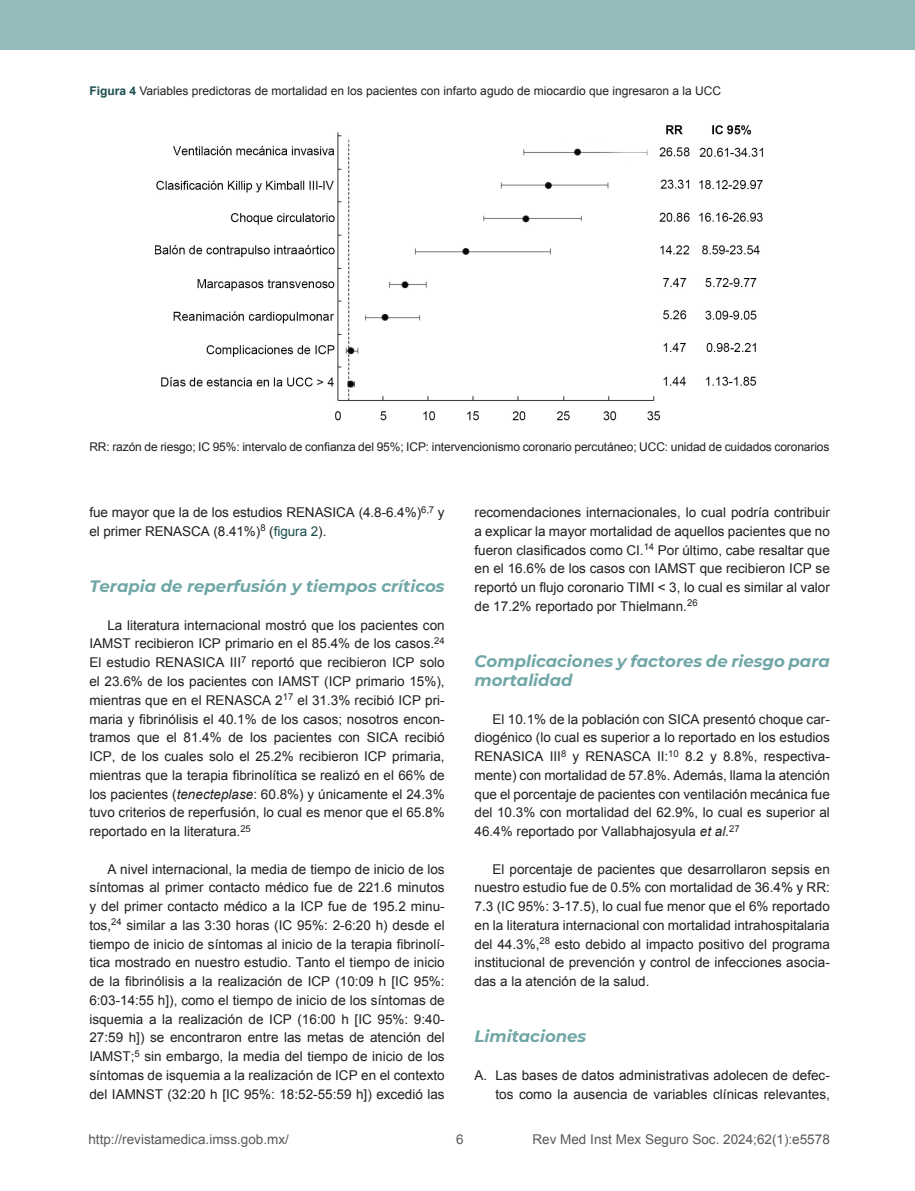
<style>
.page{position:relative;width:915px;height:1191px;background:#fff}
.page>*{position:absolute;margin:0;border:0;box-sizing:border-box;transform-origin:0 0}
.t1{font:italic 700 16.5px/18.8px "Montserrat";color:#70a6a6}
.t2{font:13.5px/18.8px "Arial";color:#231f20;text-align:justify}
.t3{font:13.5px "Arial";color:#58595b}
.t4{font:12px "Arial";letter-spacing:-.01em;color:#231f20}
.s1{font-weight:700;color:#1c4f4f}
.s2{color:#1c4f4f}
.s3{font-style:italic}
</style>
<div class="page">
<div style="left:0;top:0;width:914px;height:50px;background:#93bbbb"></div>
<img style="left:155px;top:125px;width:609px;height:296px">
<p class="t4" style="left:89px;top:82px;width:633px"><span class="s1">Figura 4</span> Variables predictoras de mortalidad en los pacientes con infarto agudo de miocardio que ingresaron a la UCC</p>
<p class="t4" style="left:89px;top:439px;width:741px">RR: razón de riesgo; IC 95%: intervalo de confianza del 95%; ICP: intervencionismo coronario percutáneo; UCC: unidad de cuidados coronarios</p>
<p class="t2" style="left:89px;top:503px;width:357px">fue mayor que la de los estudios RENASICA (4.8-6.4%)<sup>6,7</sup> y el primer RENASCA (8.41%)<sup>8</sup> (<span class="s2">figura 2</span>).</p>
<p class="t1" style="left:89px;top:576px;width:357px">Terapia de reperfusión y tiempos críticos</p>
<p class="t2" style="left:89px;top:616px;width:357px;text-indent:18px">La literatura internacional mostró que los pacientes con IAMST recibieron ICP primario en el 85.4% de los casos.<sup>24<br></sup>El estudio RENASICA III<sup>7</sup> reportó que recibieron ICP solo el 23.6% de los pacientes con IAMST (ICP primario 15%), mientras que en el RENASCA 2<sup>17</sup> el 31.3% recibió ICP pri&shy;maria y fibrinólisis el 40.1% de los casos; nosotros encon&shy;tramos que el 81.4% de los pacientes con SICA recibió ICP, de los cuales solo el 25.2% recibieron ICP primaria, mientras que la terapia fibrinolítica se realizó en el 66% de los pacientes (<span class="s3">tenecteplase</span>: 60.8%) y únicamente el 24.3% tuvo criterios de reperfusión, lo cual es menor que el 65.8% reportado en la literatura.<sup>25</sup></p>
<p class="t2" style="left:89px;top:859px;width:357px;text-indent:18px">A nivel internacional, la media de tiempo de inicio de los síntomas al primer contacto médico fue de 221.6 minutos y del primer contacto médico a la ICP fue de 195.2 minu&shy;tos,<sup>24</sup> similar a las 3:30 horas (IC 95%: 2-6:20 h) desde el tiempo de inicio de síntomas al inicio de la terapia fibrinolí&shy;tica mostrado en nuestro estudio. Tanto el tiempo de inicio de la fibrinólisis a la realización de ICP (10:09 h [IC 95%:<br>6:03-14:55 h]), como el tiempo de inicio de los síntomas de isquemia a la realización de ICP (16:00 h [IC 95%: 9:40- 27:59 h]) se encontraron entre las metas de atención del IAMST;<sup>5</sup> sin embargo, la media del tiempo de inicio de los síntomas de isquemia a la realización de ICP en el contexto del IAMNST (32:20 h [IC 95%: 18:52-55:59 h]) excedió las</p>
<p class="t2" style="left:474px;top:503px;width:357px">recomendaciones internacionales, lo cual podría contribuir a explicar la mayor mortalidad de aquellos pacientes que no fueron clasificados como CI.<sup>14</sup> Por último, cabe resaltar que en el 16.6% de los casos con IAMST que recibieron ICP se reportó un flujo coronario TIMI &lt; 3, lo cual es similar al valor de 17.2% reportado por Thielmann.<sup>26</sup></p>
<p class="t1" style="left:474px;top:651px;width:357px">Complicaciones y factores de riesgo para mortalidad</p>
<p class="t2" style="left:474px;top:709px;width:357px;text-indent:18px">El 10.1% de la población con SICA presentó choque car&shy;diogénico (lo cual es superior a lo reportado en los estudios RENASICA III<sup>8</sup> y RENASCA II:<sup>10</sup> 8.2 y 8.8%, respectiva&shy;mente) con mortalidad de 57.8%. Además, llama la atención que el porcentaje de pacientes con ventilación mecánica fue del 10.3% con mortalidad del 62.9%, lo cual es superior al 46.4% reportado por Vallabhajosyula <span class="s3">et al.</span><sup>27</sup></p>
<p class="t2" style="left:474px;top:859px;width:357px;text-indent:18px">El porcentaje de pacientes que desarrollaron sepsis en nuestro estudio fue de 0.5% con mortalidad de 36.4% y RR:<br>7.3 (IC 95%: 3-17.5), lo cual fue menor que el 6% reportado en la literatura internacional con mortalidad intrahospitalaria del 44.3%,<sup>28</sup> esto debido al impacto positivo del programa institucional de prevención y control de infecciones asocia&shy;das a la atención de la salud.</p>
<p class="t1" style="left:474px;top:1026px;width:113px">Limitaciones</p>
<p class="t2" style="left:474px;top:1066px;width:357px;text-align:right">A. Las bases de datos administrativas adolecen de defec&shy;tos como la ausencia de variables clínicas relevantes,</p>
<p class="t3" style="left:88px;top:1130px;width:202px">http://revistamedica.imss.gob.mx/</p>
<p class="t3" style="left:456px;top:1130px;width:9px">6</p>
<p class="t3" style="left:532px;top:1130px;width:299px">Rev Med Inst Mex Seguro Soc. 2024;62(1):e5578</p>
</div>
